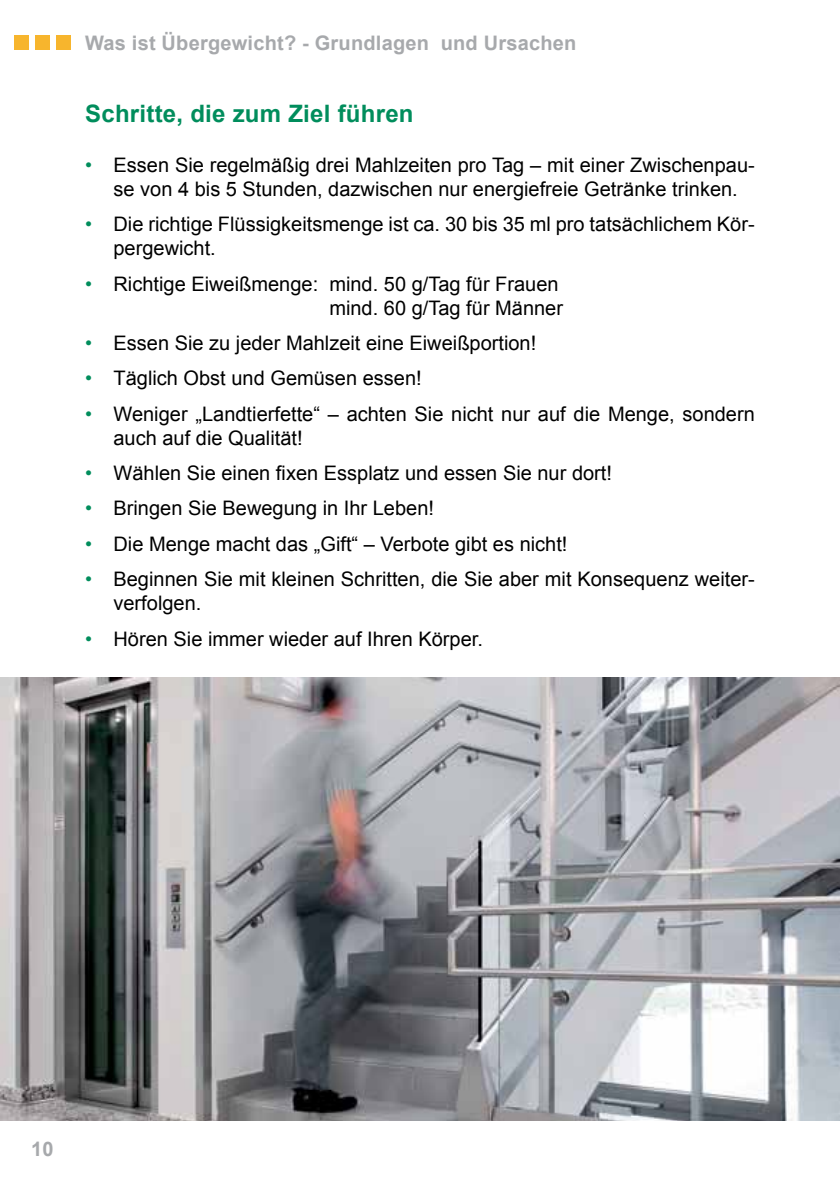
<style>
.page{position:relative;width:840px;height:1191px;background:#fff}
.page>*{position:absolute;margin:0;border:0;box-sizing:border-box;transform-origin:0 0}
.t1{font:700 24px "Arial";letter-spacing:.01em;color:#008d5c}
.t2{font:20px/24px "Arial";color:#000}
.t3{font:700 20px "Arial";letter-spacing:.01em;color:#a7a9ac}
.s1{color:#008d5c}
</style>
<div class="page">
<div style="left:35px;top:35px;width:15px;height:15px;background:#f7b52d"></div>
<div style="left:15px;top:35px;width:14px;height:15px;background:#f7b52d"></div>
<div style="left:56px;top:35px;width:15px;height:15px;background:#f7b52d"></div>
<img style="left:0;top:677px;width:839px;height:443px">
<p class="t3" style="left:85px;top:29px;width:492px">Was ist Übergewicht? - Grundlagen und Ursachen</p>
<p class="t1" style="left:85px;top:98px;width:330px">Schritte, die zum Ziel führen</p>
<p class="t2" style="left:85px;top:153px;width:670px;text-align:center"><span class="s1">•</span> Essen Sie regelmäßig drei Mahlzeiten pro Tag – mit einer Zwischenpau&shy;se von 4 bis 5 Stunden, dazwischen nur energiefreie Getränke trinken.</p>
<p class="t2" style="left:113px;top:212px;width:642px;text-indent:-28px"><span class="s1">•</span> Die richtige Flüssigkeitsmenge ist ca. 30 bis 35 ml pro tatsächlichem Kör&shy;pergewicht.</p>
<p class="t2" style="left:85px;top:272px;width:479px;text-align:right"><span class="s1">•</span> Richtige Eiweißmenge: mind. 50 g/Tag für Frauen mind. 60 g/Tag für Männer</p>
<p class="t2" style="left:85px;top:331px;width:452px"><span class="s1">•</span> Essen Sie zu jeder Mahlzeit eine Eiweißportion!</p>
<p class="t2" style="left:85px;top:366px;width:338px"><span class="s1">•</span> Täglich Obst und Gemüsen essen!</p>
<p class="t2" style="left:113px;top:402px;width:642px;text-indent:-28px"><span class="s1">•</span> Weniger „Landtierfette“ – achten Sie nicht nur auf die Menge, sondern auch auf die Qualität!</p>
<p class="t2" style="left:85px;top:461px;width:528px"><span class="s1">•</span> Wählen Sie einen fixen Essplatz und essen Sie nur dort!</p>
<p class="t2" style="left:85px;top:496px;width:350px"><span class="s1">•</span> Bringen Sie Bewegung in Ihr Leben!</p>
<p class="t2" style="left:85px;top:532px;width:483px"><span class="s1">•</span> Die Menge macht das „Gift“ – Verbote gibt es nicht!</p>
<p class="t2" style="left:113px;top:567px;width:642px;text-indent:-28px"><span class="s1">•</span> Beginnen Sie mit kleinen Schritten, die Sie aber mit Konsequenz weiter&shy;verfolgen.</p>
<p class="t2" style="left:85px;top:626px;width:399px"><span class="s1">•</span> Hören Sie immer wieder auf Ihren Körper.</p>
<p class="t3" style="left:31px;top:1135px;width:24px">10</p>
</div>
